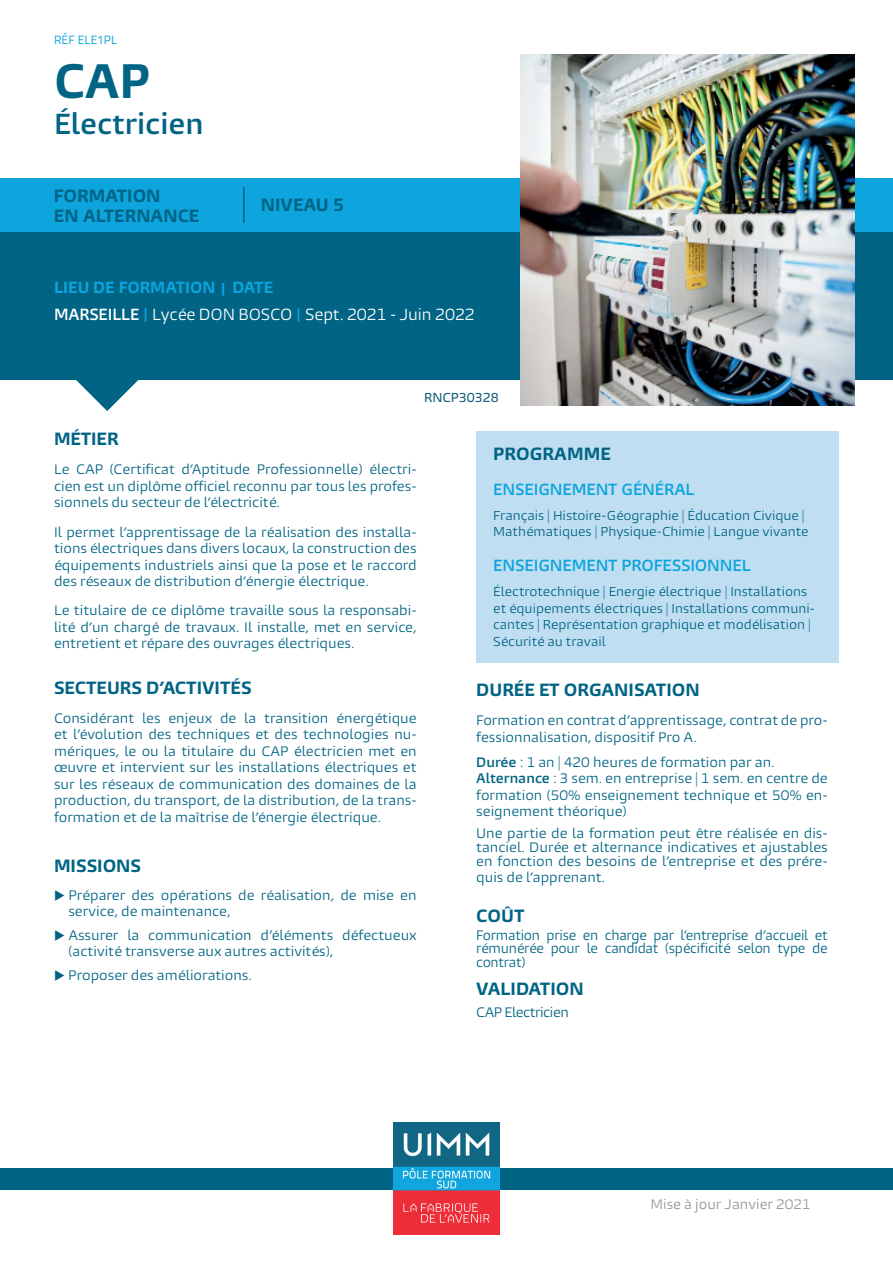
<style>
.page{position:relative;width:893px;height:1263px;background:#fff}
.page>*{position:absolute;margin:0;border:0;box-sizing:border-box;transform-origin:0 0}
.t1{font:700 45px "Burlingame Pro";color:#016484}
.t2{font:600 27px "Burlingame Pro";color:#016484}
.t3{font:700 16.5px/19.8px "Burlingame Pro";color:#016484}
.t4{font:15px/26.7px "Burlingame Pro";letter-spacing:-.005em;color:#fff}
.t5{font:600 15px "Burlingame Pro";letter-spacing:-.01em;color:#0ca4dc}
.t6{font:12.75px/16.5px "Burlingame Pro";color:#016484;text-align:justify}
.t7{font:12.75px/13.5px "Burlingame Pro";color:#016484;text-align:justify;scale:.96 1}
.t8{font:12.75px "Burlingame Pro";color:#939598}
.t9{font:12.75px "Burlingame Pro";letter-spacing:-.04em;color:#016484}
.t10{font:12px/16.5px "Burlingame Pro";color:#016484}
.t11{font:500 12px "Burlingame Pro";color:#165e7e}
.t12{font:12px "Titillium Text 22 L";color:#0ea4dd}
.s1{font-weight:700;color:#0ca4dc}
.s2{font-family:"Franklin Gothic";font-weight:600;color:#0ca4dc}
.s3{font-weight:600}
.s4{font-family:"Bernard";font-stretch:condensed;color:#0ea4dd}
</style>
<div class="page">
<svg style="left:61px;top:379px;width:93px;height:32px"></svg>
<div style="left:0;top:1168px;width:893px;height:22px;background:#016484"></div>
<div style="left:476px;top:431px;width:363px;height:232px;background:#c0def2"></div>
<div style="left:0;top:229px;width:893px;height:150px;background:#016484"></div>
<img style="left:394px;top:1122px;width:105px;height:113px">
<div style="left:0;top:178px;width:893px;height:54px;background:#0ea4dd"></div>
<hr style="left:243px;top:187px;width:2px;height:36px;background:#016484">
<img style="left:520px;top:54px;width:334px;height:352px">
<p class="t12" style="left:54px;top:30px;width:65px">RÉF ELE1PL</p>
<h1 class="t1" style="left:54px;top:52px;width:98px">CAP</h1>
<h2 class="t2" style="left:54px;top:106px;width:151px">Électricien</h2>
<p class="t3" style="left:54px;top:186px;width:147px">FORMATION<br>EN ALTERNANCE</p>
<p class="t3" style="left:261px;top:195px;width:85px">NIVEAU 5</p>
<p class="t4" style="left:54px;top:274px;width:422px"><span class="s1">LIEU DE FORMATION</span> <span class="s2">|</span> <span class="s1">DATE<br></span><span class="s3">MARSEILLE</span> <span class="s4">|</span> Lycée DON BOSCO <span class="s4">|</span> Sept. 2021 - Juin 2022</p>
<p class="t11" style="left:424px;top:390px;width:76px">RNCP30328</p>
<p class="t3" style="left:54px;top:429px;width:66px">MÉTIER</p>
<p class="t6" style="left:54px;top:461px;width:364px">Le CAP (Certificat d’Aptitude Professionnelle) électri&shy;cien est un diplôme officiel reconnu par tous les profes&shy;sionnels du secteur de l’électricité.</p>
<p class="t6" style="left:54px;top:524px;width:364px">Il permet l’apprentissage de la réalisation des installa&shy;tions électriques dans divers locaux, la construction des équipements industriels ainsi que la pose et le raccord des réseaux de distribution d’énergie électrique.</p>
<p class="t6" style="left:54px;top:602px;width:364px">Le titulaire de ce diplôme travaille sous la responsabi&shy;lité d’un chargé de travaux. Il installe, met en service, entretient et répare des ouvrages électriques.</p>
<p class="t3" style="left:54px;top:678px;width:199px">SECTEURS D’ACTIVITÉS</p>
<p class="t6" style="left:54px;top:710px;width:364px">Considérant les enjeux de la transition énergétique et l’évolution des techniques et des technologies nu&shy;mériques, le ou la titulaire du CAP électricien met en œuvre et intervient sur les installations électriques et sur les réseaux de communication des domaines de la production, du transport, de la distribution, de la trans&shy;formation et de la maîtrise de l’énergie électrique.</p>
<p class="t3" style="left:54px;top:855px;width:89px">MISSIONS</p>
<p class="t6" style="left:68px;top:887px;width:350px;line-height:15.8px;text-indent:-14px">◆ Préparer des opérations de réalisation, de mise en service, de maintenance,</p>
<p class="t6" style="left:68px;top:927px;width:350px;line-height:15.8px;text-indent:-14px">◆ Assurer la communication d’éléments défectueux (activité transverse aux autres activités),</p>
<p class="t6" style="left:54px;top:967px;width:199px">◆ Proposer des améliorations.</p>
<p class="t3" style="left:493px;top:444px;width:119px">PROGRAMME</p>
<p class="t5" style="left:493px;top:479px;width:203px">ENSEIGNEMENT GÉNÉRAL</p>
<p class="t10" style="left:493px;top:507px;width:317px">Français | Histoire-Géographie | Éducation Civique |<br>Mathématiques | Physique-Chimie | Langue vivante</p>
<p class="t5" style="left:493px;top:556px;width:259px">ENSEIGNEMENT PROFESSIONNEL</p>
<p class="t10" style="left:493px;top:583px;width:323px">Électrotechnique | Energie électrique | Installations et équipements électriques | Installations communi&shy;cantes | Représentation graphique et modélisation | Sécurité au travail</p>
<p class="t3" style="left:476px;top:680px;width:225px">DURÉE ET ORGANISATION</p>
<p class="t6" style="left:476px;top:712px;width:353px">Formation en contrat d’apprentissage, contrat de pro&shy;fessionnalisation, dispositif Pro A.</p>
<p class="t6" style="left:476px;top:754px;width:353px;text-align:left"><span class="s3">Durée</span> : 1 an | 420 heures de formation par an.<br><span class="s3">Alternance</span> : 3 sem. en entreprise | 1 sem. en centre de formation (50% enseignement technique et 50% en&shy;seignement théorique)</p>
<p class="t6" style="left:476px;top:827px;width:353px;line-height:13.5px">Une partie de la formation peut être réalisée en dis&shy;tanciel. Durée et alternance indicatives et ajustables en fonction des besoins de l’entreprise et des prére-</p>
<p class="t6" style="left:476px;top:869px;width:130px">quis de l’apprenant.</p>
<p class="t3" style="left:476px;top:906px;width:50px">COÛT</p>
<p class="t7" style="left:476px;top:928px;width:368px">Formation prise en charge par l’entreprise d’accueil et rémunérée pour le candidat (spécificité selon type de contrat)</p>
<p class="t3" style="left:476px;top:979px;width:109px">VALIDATION</p>
<p class="t9" style="left:476px;top:1004px;width:94px">CAP Electricien</p>
<p class="t8" style="left:650px;top:1196px;width:162px">Mise à jour Janvier 2021</p>
</div>
